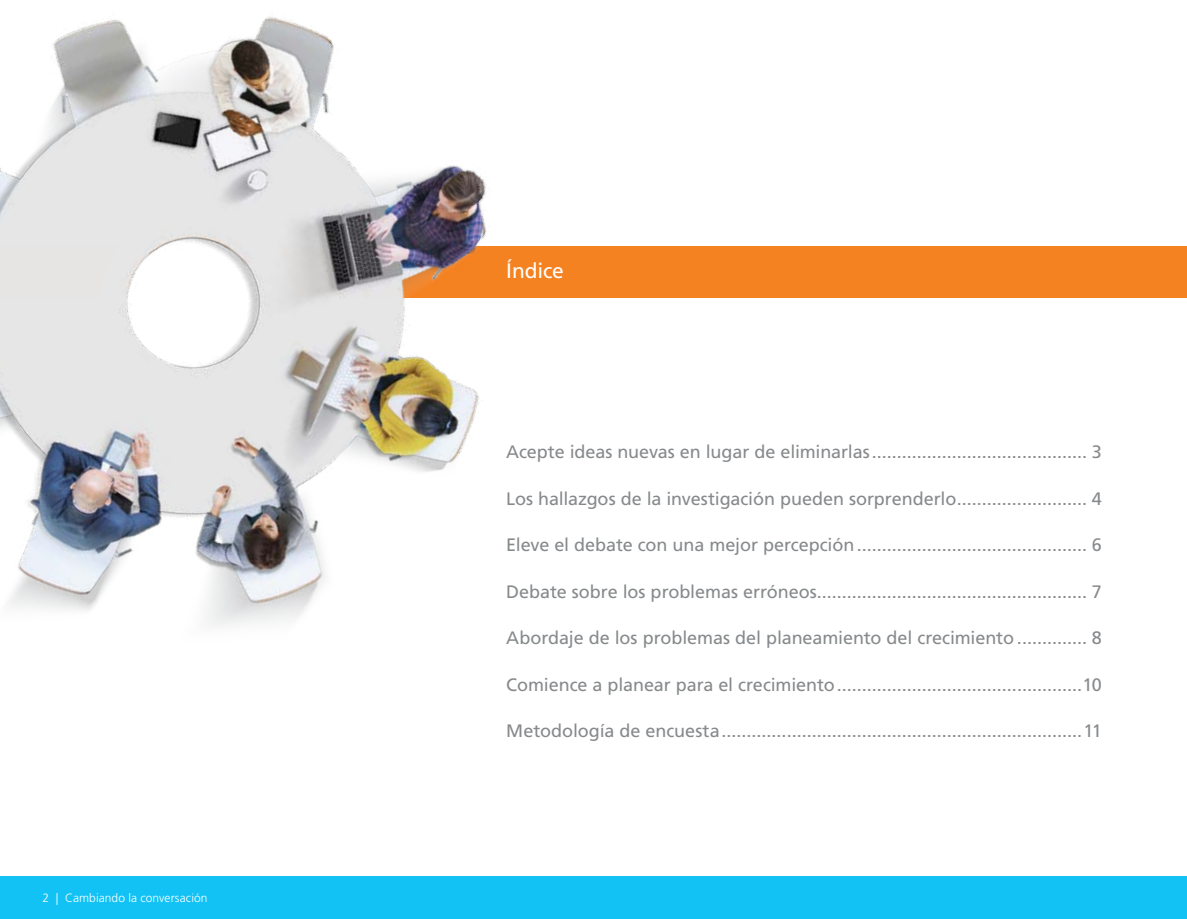
<style>
.page{position:relative;width:1187px;height:919px;background:#fff}
.page>*{position:absolute;margin:0;border:0;box-sizing:border-box;transform-origin:0 0}
.t1{font:21px "Frutiger LT Std";letter-spacing:-.01em;color:#fff}
.White_Body{font:18px "Frutiger LT Std";letter-spacing:-.005em;color:#878a8c}
.Grey_Body{font:300 12px "Frutiger LT Std";letter-spacing:.005em;color:#fff}
</style>
<div class="page">
<div style="left:0;top:876px;width:1186px;height:42px;background:#12c2f5"></div>
<div style="left:0;top:247px;width:1186px;height:51px;background:#f58221"></div>
<img style="left:0;top:17px;width:1066px;height:610px">
<hr style="left:1186px;top:298px;width:1px;height:614px;background:#fefaf0">
<hr style="left:1186px;top:247px;width:1px;height:51px;background:#f58221">
<hr style="left:1186px;top:876px;width:1px;height:42px;background:#12c2f5">
<p class="Grey_Body" style="left:43px;top:891px;width:166px">2 | Cambiando la conversación</p>
<p class="t1" style="left:506px;top:259px;width:59px">Índice</p>
<p class="White_Body" style="left:506px;top:441px;width:597px">Acepte ideas nuevas en lugar de eliminarlas........................................... 3</p>
<p class="White_Body" style="left:506px;top:488px;width:597px">Los hallazgos de la investigación pueden sorprenderlo.......................... 4</p>
<p class="White_Body" style="left:506px;top:534px;width:597px">Eleve el debate con una mejor percepción.............................................. 6</p>
<p class="White_Body" style="left:506px;top:581px;width:597px">Debate sobre los problemas erróneos...................................................... 7</p>
<p class="White_Body" style="left:506px;top:627px;width:597px">Abordaje de los problemas del planeamiento del crecimiento .............. 8</p>
<p class="White_Body" style="left:506px;top:674px;width:597px">Comience a planear para el crecimiento.................................................10</p>
<p class="White_Body" style="left:506px;top:720px;width:597px">Metodología de encuesta........................................................................11</p>
</div>
